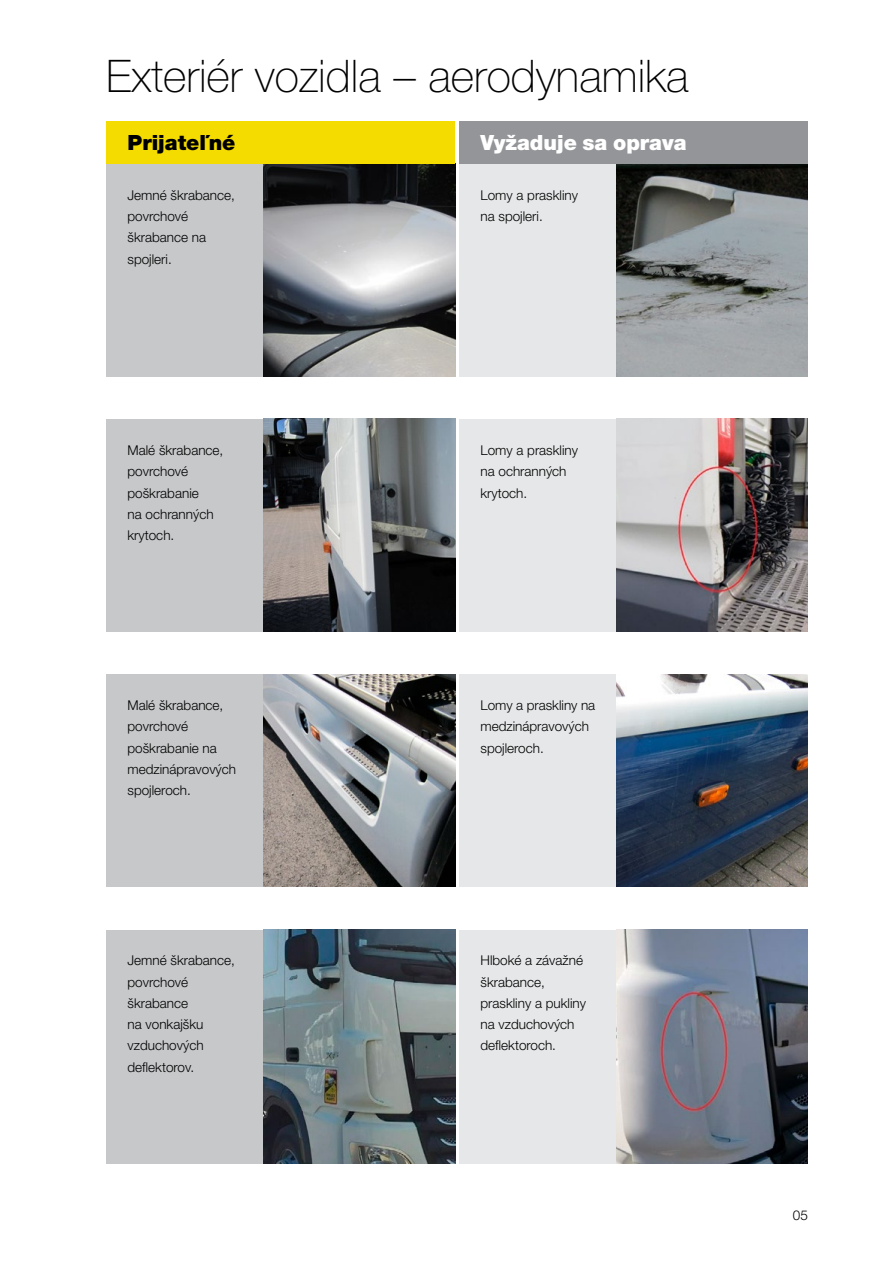
<style>
.page{position:relative;width:893px;height:1263px;background:#fff}
.page>*{position:absolute;margin:0;border:0;box-sizing:border-box;transform-origin:0 0}
.t1{font:100 45px "Helvetica Neue LT Pro";color:#000}
.t2{font:900 21px "Helvetica Neue LT Pro";color:#fff}
.t3{font:900 21px "Helvetica Neue LT Pro";color:#000}
.t4{font:300 13.5px/21.3px "Helvetica Neue LT Pro";color:#000}
</style>
<div class="page">
<div style="left:106px;top:121px;width:349px;height:255px;background:#c7c8ca"></div>
<div style="left:459px;top:121px;width:349px;height:255px;background:#e6e7e8"></div>
<div style="left:459px;top:419px;width:349px;height:212px;background:#e6e7e8"></div>
<div style="left:459px;top:674px;width:349px;height:213px;background:#e6e7e8"></div>
<div style="left:459px;top:930px;width:349px;height:233px;background:#e6e7e8"></div>
<div style="left:106px;top:419px;width:349px;height:212px;background:#c7c8ca"></div>
<div style="left:106px;top:674px;width:349px;height:213px;background:#c7c8ca"></div>
<img style="left:264px;top:674px;width:191px;height:213px">
<img style="left:617px;top:930px;width:191px;height:233px">
<img style="left:617px;top:164px;width:191px;height:212px">
<img style="left:617px;top:419px;width:191px;height:212px">
<img style="left:617px;top:674px;width:191px;height:213px">
<img style="left:264px;top:419px;width:191px;height:212px">
<img style="left:264px;top:164px;width:191px;height:212px">
<div style="left:106px;top:930px;width:349px;height:233px;background:#c7c8ca"></div>
<img style="left:264px;top:930px;width:191px;height:233px">
<div style="left:106px;top:121px;width:349px;height:43px;background:#f4dc00"></div>
<div style="left:459px;top:121px;width:349px;height:43px;background:#939598"></div>
<h1 class="t1" style="left:106px;top:50px;width:584px">Exteriér vozidla – aerodynamika</h1>
<h2 class="t3" style="left:128px;top:130px;width:109px">Prijateľné</h2>
<h2 class="t2" style="left:480px;top:130px;width:208px">Vyžaduje sa oprava</h2>
<p class="t4" style="left:128px;top:184px;width:109px">Jemné škrabance, povrchové škrabance na spojleri.</p>
<p class="t4" style="left:480px;top:184px;width:99px">Lomy a praskliny na spojleri.</p>
<p class="t4" style="left:128px;top:439px;width:97px">Malé škrabance, povrchové poškrabanie<br>na ochranných krytoch.</p>
<p class="t4" style="left:128px;top:694px;width:110px">Malé škrabance, povrchové poškrabanie na medzinápravových spojleroch.</p>
<p class="t4" style="left:128px;top:950px;width:109px">Jemné škrabance, povrchové škrabance<br>na vonkajšku vzduchových deflektorov.</p>
<p class="t4" style="left:480px;top:439px;width:99px">Lomy a praskliny na ochranných krytoch.</p>
<p class="t4" style="left:480px;top:694px;width:116px">Lomy a praskliny na medzinápravových spojleroch.</p>
<p class="t4" style="left:480px;top:950px;width:107px">Hlboké a závažné škrabance, praskliny a pukliny na vzduchových deflektoroch.</p>
<p class="t4" style="left:793px;top:1205px;width:17px">05</p>
</div>
